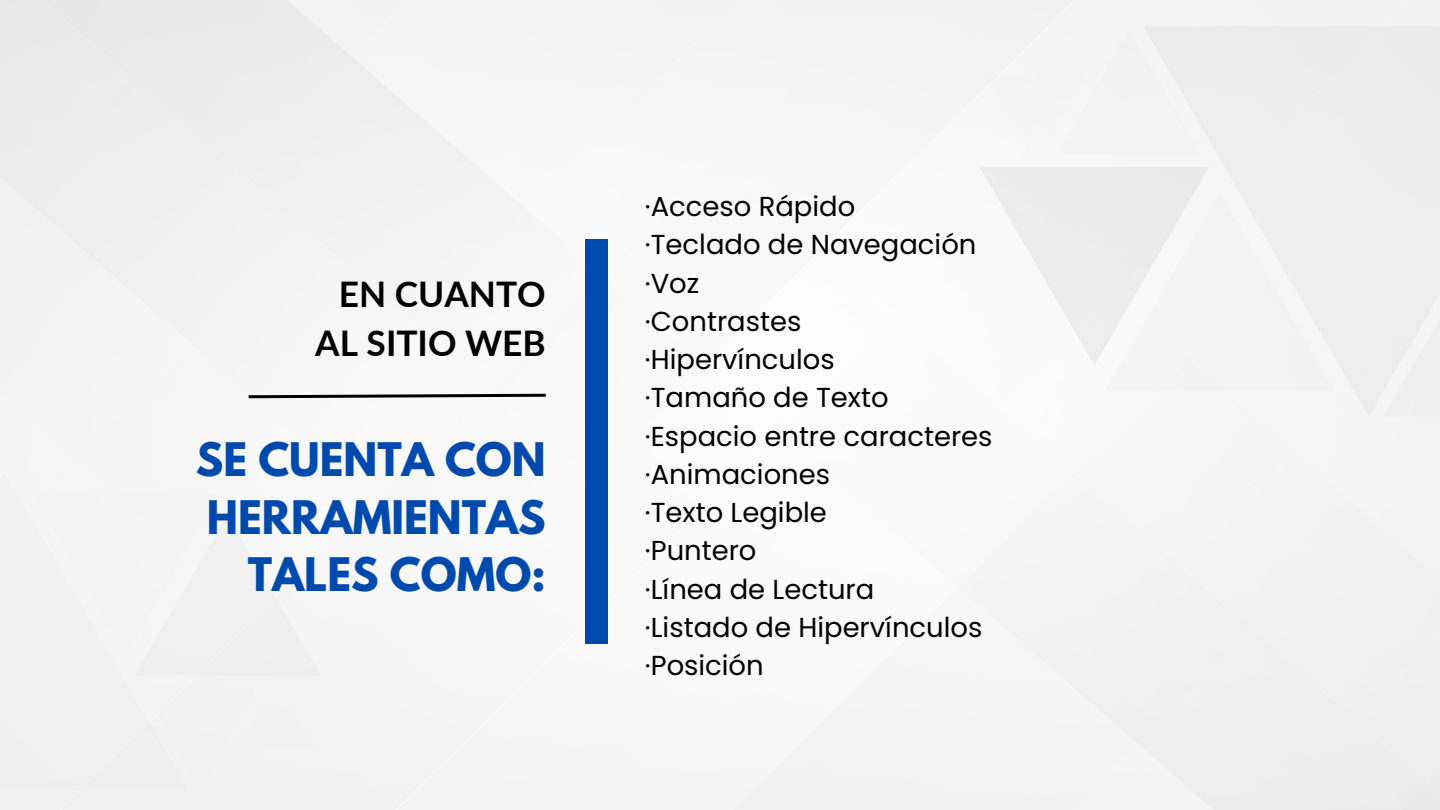
<style>
.page{position:relative;width:1440px;height:810px;background:#fff}
.page>*{position:absolute;margin:0;border:0;box-sizing:border-box;transform-origin:0 0}
.t1{font:700 41px/57.2px "League Spartan";color:#004aad;text-align:right}
.t2{font:700 35.3px/48.8px "Lato";color:#000;text-align:right}
.t3{font:27.4px "Poppins";color:#000}
</style>
<div class="page">
<svg style="left:246px;top:392px;width:303px;height:8px"></svg>
<div style="left:585px;top:239px;width:23px;height:405px;background:#004aad"></div>
<p class="t2" style="left:315px;top:269px;width:232px">EN CUANTO<br>AL SITIO WEB</p>
<p class="t1" style="left:196px;top:437px;width:351px">SE CUENTA CON<br>HERRAMIENTAS<br>TALES COMO:</p>
<p class="t3" style="left:645px;top:187px;width:212px">·Acceso Rápido</p>
<p class="t3" style="left:645px;top:226px;width:333px">·Teclado de Navegación</p>
<p class="t3" style="left:645px;top:264px;width:56px">·Voz</p>
<p class="t3" style="left:645px;top:302px;width:158px">·Contrastes</p>
<p class="t3" style="left:645px;top:340px;width:191px">·Hipervínculos</p>
<p class="t3" style="left:645px;top:379px;width:245px">·Tamaño de Texto</p>
<p class="t3" style="left:645px;top:417px;width:349px">·Espacio entre caracteres</p>
<p class="t3" style="left:645px;top:455px;width:187px">·Animaciones</p>
<p class="t3" style="left:645px;top:493px;width:183px">·Texto Legible</p>
<p class="t3" style="left:645px;top:532px;width:113px">·Puntero</p>
<p class="t3" style="left:645px;top:570px;width:231px">·Línea de Lectura</p>
<p class="t3" style="left:645px;top:608px;width:339px">·Listado de Hipervínculos</p>
<p class="t3" style="left:645px;top:646px;width:120px">·Posición</p>
</div>
